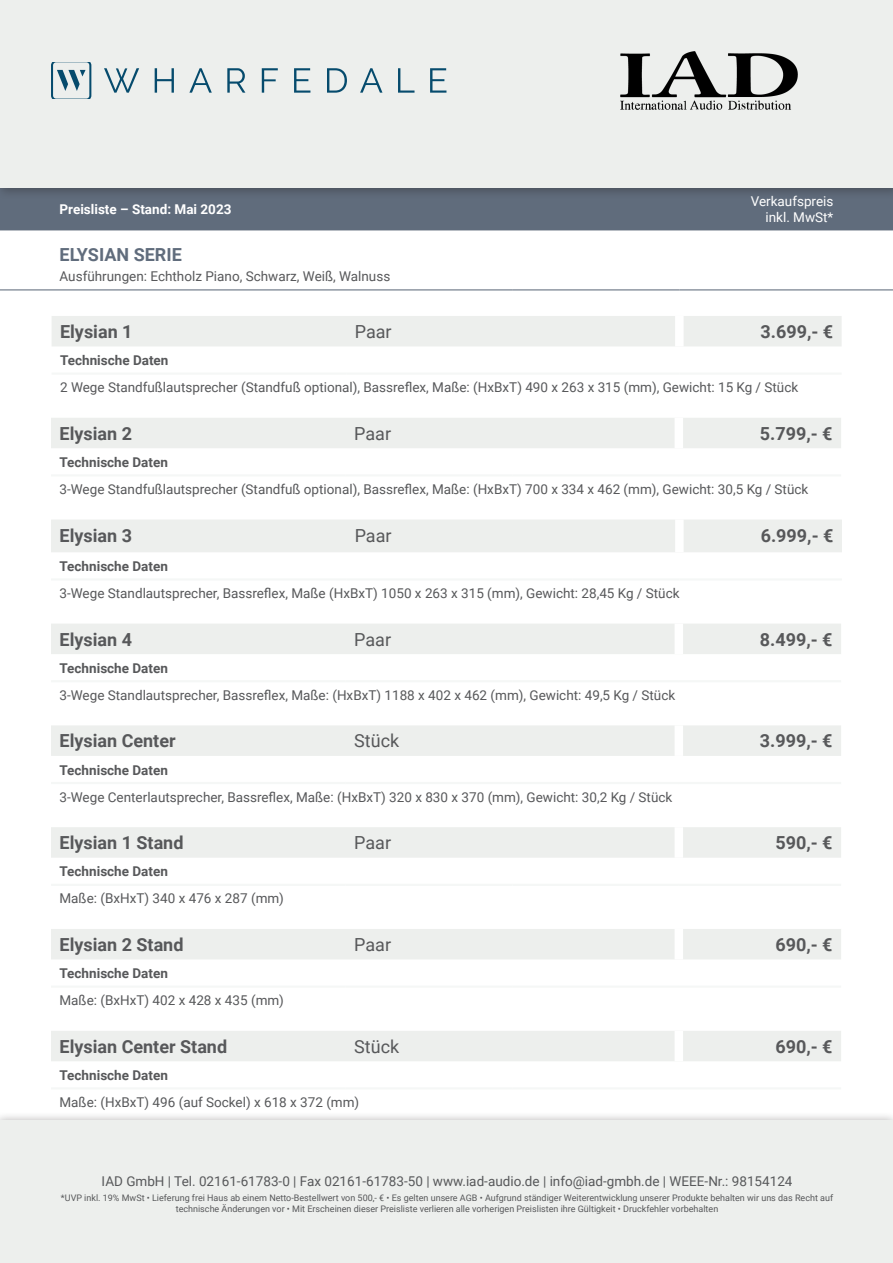
<style>
.page{position:relative;width:893px;height:1263px;background:#fff}
.page>*{position:absolute;margin:0;border:0;box-sizing:border-box;transform-origin:0 0}
.Artikel-Headline-Nam{font:700 18px "Roboto";color:#57585a}
.Artikel-Headline-VKP{font:700 18px "Roboto";color:#57585a}
.Artikel-Headline-Pre{font:18px "Roboto";color:#57585a}
.Kategorie-Headline{font:700 18px "Roboto";color:#606c7c}
.Artikel-Text{font:13.5px "Roboto";color:#57585a}
.Artikel-Subline{font:700 13.5px "Roboto";color:#57585a}
.t1{font:700 13.5px "Roboto";color:#fff}
.t2{font:13.5px/16.2px "Roboto";color:#fff;text-align:right}
.t3{font:9px/10.8px "Roboto";color:#57585a;text-align:center}
</style>
<div class="page">
<div style="left:0;top:199px;width:893px;height:31px;background:#606c7c"></div>
<div style="left:0;top:1112px;width:893px;height:151px;background:#231f20;opacity:.35"></div>
<div style="left:0;top:1121px;width:893px;height:142px;background:#edefed"></div>
<div style="left:0;top:0;width:893px;height:199px;background:#231f20;opacity:.35"></div>
<div style="left:0;top:0;width:893px;height:187px;background:#edefed"></div>
<img style="left:621px;top:51px;width:177px;height:59px">
<svg style="left:51px;top:62px;width:40px;height:36px"></svg>
<svg style="left:104px;top:68px;width:35px;height:25px"></svg>
<svg style="left:155px;top:68px;width:19px;height:25px"></svg>
<svg style="left:189px;top:68px;width:23px;height:25px"></svg>
<svg style="left:227px;top:68px;width:18px;height:25px"></svg>
<svg style="left:262px;top:68px;width:16px;height:25px"></svg>
<svg style="left:294px;top:68px;width:16px;height:25px"></svg>
<svg style="left:327px;top:68px;width:20px;height:25px"></svg>
<svg style="left:360px;top:68px;width:22px;height:25px"></svg>
<svg style="left:398px;top:68px;width:16px;height:25px"></svg>
<svg style="left:430px;top:68px;width:16px;height:25px"></svg>
<div style="left:51px;top:418px;width:790px;height:30px;background:#edefed"></div>
<hr style="left:51px;top:474px;width:295px;height:2px;background:#f5f7f6">
<hr style="left:346px;top:474px;width:166px;height:2px;background:#f5f7f6">
<hr style="left:512px;top:474px;width:167px;height:2px;background:#f5f7f6">
<hr style="left:679px;top:474px;width:162px;height:2px;background:#f5f7f6">
<div style="left:675px;top:418px;width:8px;height:30px;background:#fff"></div>
<div style="left:52px;top:316px;width:790px;height:30px;background:#edefed"></div>
<hr style="left:52px;top:373px;width:294px;height:2px;background:#f5f7f6">
<hr style="left:346px;top:373px;width:167px;height:2px;background:#f5f7f6">
<hr style="left:513px;top:373px;width:166px;height:2px;background:#f5f7f6">
<hr style="left:679px;top:373px;width:163px;height:2px;background:#f5f7f6">
<div style="left:675px;top:316px;width:9px;height:30px;background:#fff"></div>
<div style="left:51px;top:624px;width:790px;height:30px;background:#edefed"></div>
<hr style="left:51px;top:680px;width:295px;height:2px;background:#f5f7f6">
<hr style="left:346px;top:680px;width:166px;height:2px;background:#f5f7f6">
<hr style="left:512px;top:680px;width:167px;height:2px;background:#f5f7f6">
<hr style="left:679px;top:680px;width:162px;height:2px;background:#f5f7f6">
<div style="left:675px;top:624px;width:8px;height:30px;background:#fff"></div>
<div style="left:51px;top:725px;width:790px;height:31px;background:#edefed"></div>
<hr style="left:51px;top:782px;width:295px;height:2px;background:#f5f7f6">
<hr style="left:346px;top:782px;width:166px;height:2px;background:#f5f7f6">
<hr style="left:512px;top:782px;width:167px;height:2px;background:#f5f7f6">
<hr style="left:679px;top:782px;width:162px;height:2px;background:#f5f7f6">
<div style="left:675px;top:725px;width:8px;height:31px;background:#fff"></div>
<div style="left:51px;top:827px;width:790px;height:31px;background:#edefed"></div>
<hr style="left:51px;top:884px;width:295px;height:2px;background:#f5f7f6">
<hr style="left:346px;top:884px;width:166px;height:2px;background:#f5f7f6">
<hr style="left:512px;top:884px;width:167px;height:2px;background:#f5f7f6">
<hr style="left:679px;top:884px;width:162px;height:2px;background:#f5f7f6">
<div style="left:675px;top:827px;width:8px;height:31px;background:#fff"></div>
<div style="left:51px;top:929px;width:790px;height:30px;background:#edefed"></div>
<hr style="left:51px;top:985px;width:295px;height:3px;background:#f5f7f6">
<hr style="left:346px;top:985px;width:166px;height:3px;background:#f5f7f6">
<hr style="left:512px;top:985px;width:167px;height:3px;background:#f5f7f6">
<hr style="left:679px;top:985px;width:162px;height:3px;background:#f5f7f6">
<div style="left:675px;top:929px;width:8px;height:30px;background:#fff"></div>
<div style="left:51px;top:1031px;width:790px;height:30px;background:#edefed"></div>
<hr style="left:51px;top:1087px;width:295px;height:2px;background:#f5f7f6">
<hr style="left:346px;top:1087px;width:166px;height:2px;background:#f5f7f6">
<hr style="left:512px;top:1087px;width:167px;height:2px;background:#f5f7f6">
<hr style="left:679px;top:1087px;width:162px;height:2px;background:#f5f7f6">
<div style="left:675px;top:1031px;width:8px;height:30px;background:#fff"></div>
<hr style="left:0;top:289px;width:513px;height:1px;background:#606c7c">
<hr style="left:513px;top:289px;width:166px;height:1px;background:#606c7c">
<hr style="left:679px;top:289px;width:214px;height:1px;background:#606c7c">
<div style="left:51px;top:520px;width:791px;height:32px;background:#edefed"></div>
<hr style="left:51px;top:578px;width:295px;height:2px;background:#f5f7f6">
<hr style="left:346px;top:578px;width:167px;height:2px;background:#f5f7f6">
<hr style="left:513px;top:578px;width:60px;height:2px;background:#f5f7f6">
<hr style="left:573px;top:578px;width:106px;height:2px;background:#f5f7f6">
<hr style="left:679px;top:578px;width:163px;height:2px;background:#f5f7f6">
<div style="left:675px;top:519px;width:9px;height:33px;background:#fff"></div>
<p class="t1" style="left:60px;top:200px;width:173px">Preisliste – Stand: Mai 2023</p>
<p class="t2" style="left:751px;top:192px;width:84px">Verkaufspreis inkl. MwSt*</p>
<p class="Kategorie-Headline" style="left:60px;top:242px;width:124px">ELYSIAN SERIE</p>
<p class="Artikel-Text" style="left:60px;top:267px;width:332px">Ausführungen: Echtholz Piano, Schwarz, Weiß, Walnuss</p>
<p class="Artikel-Headline-Nam" style="left:60px;top:319px;width:74px">Elysian 1</p>
<p class="Artikel-Headline-Pre" style="left:355px;top:319px;width:38px">Paar</p>
<p class="Artikel-Headline-VKP" style="left:760px;top:319px;width:74px">3.699,- €</p>
<p class="Artikel-Subline" style="left:60px;top:351px;width:110px">Technische Daten</p>
<p class="Artikel-Text" style="left:60px;top:378px;width:740px">2 Wege Standfußlautsprecher (Standfuß optional), Bassreflex, Maße: (HxBxT) 490 x 263 x 315 (mm), Gewicht: 15 Kg / Stück</p>
<p class="Artikel-Headline-Nam" style="left:60px;top:421px;width:74px">Elysian 2</p>
<p class="Artikel-Headline-Pre" style="left:354px;top:421px;width:38px">Paar</p>
<p class="Artikel-Headline-VKP" style="left:760px;top:421px;width:74px">5.799,- €</p>
<p class="Artikel-Subline" style="left:60px;top:453px;width:110px">Technische Daten</p>
<p class="Artikel-Text" style="left:60px;top:480px;width:750px">3-Wege Standfußlautsprecher (Standfuß optional), Bassreflex, Maße: (HxBxT) 700 x 334 x 462 (mm), Gewicht: 30,5 Kg / Stück</p>
<p class="Artikel-Headline-Nam" style="left:60px;top:522px;width:74px">Elysian 3</p>
<p class="Artikel-Headline-Pre" style="left:355px;top:522px;width:38px">Paar</p>
<p class="Artikel-Headline-VKP" style="left:761px;top:522px;width:74px">6.999,- €</p>
<p class="Artikel-Subline" style="left:60px;top:557px;width:110px">Technische Daten</p>
<p class="Artikel-Text" style="left:60px;top:584px;width:622px">3-Wege Standlautsprecher, Bassreflex, Maße (HxBxT) 1050 x 263 x 315 (mm), Gewicht: 28,45 Kg / Stück</p>
<p class="Artikel-Headline-Nam" style="left:60px;top:627px;width:74px">Elysian 4</p>
<p class="Artikel-Headline-Pre" style="left:354px;top:627px;width:38px">Paar</p>
<p class="Artikel-Headline-VKP" style="left:760px;top:627px;width:74px">8.499,- €</p>
<p class="Artikel-Subline" style="left:60px;top:658px;width:110px">Technische Daten</p>
<p class="Artikel-Text" style="left:60px;top:686px;width:617px">3-Wege Standlautsprecher, Bassreflex, Maße: (HxBxT) 1188 x 402 x 462 (mm), Gewicht: 49,5 Kg / Stück</p>
<p class="Artikel-Headline-Nam" style="left:60px;top:728px;width:118px">Elysian Center</p>
<p class="Artikel-Headline-Pre" style="left:354px;top:728px;width:47px">Stück</p>
<p class="Artikel-Headline-VKP" style="left:760px;top:728px;width:74px">3.999,- €</p>
<p class="Artikel-Subline" style="left:60px;top:760px;width:110px">Technische Daten</p>
<p class="Artikel-Text" style="left:60px;top:787px;width:614px">3-Wege Centerlautsprecher, Bassreflex, Maße: (HxBxT) 320 x 830 x 370 (mm), Gewicht: 30,2 Kg / Stück</p>
<p class="Artikel-Headline-Nam" style="left:60px;top:830px;width:126px">Elysian 1 Stand</p>
<p class="Artikel-Headline-Pre" style="left:354px;top:830px;width:38px">Paar</p>
<p class="Artikel-Headline-VKP" style="left:775px;top:830px;width:59px">590,- €</p>
<p class="Artikel-Subline" style="left:60px;top:862px;width:110px">Technische Daten</p>
<p class="Artikel-Text" style="left:60px;top:889px;width:226px">Maße: (BxHxT) 340 x 476 x 287 (mm)</p>
<p class="Artikel-Headline-Nam" style="left:60px;top:932px;width:126px">Elysian 2 Stand</p>
<p class="Artikel-Headline-Pre" style="left:354px;top:932px;width:38px">Paar</p>
<p class="Artikel-Headline-VKP" style="left:775px;top:932px;width:59px">690,- €</p>
<p class="Artikel-Subline" style="left:60px;top:964px;width:110px">Technische Daten</p>
<p class="Artikel-Text" style="left:60px;top:991px;width:226px">Maße: (BxHxT) 402 x 428 x 435 (mm)</p>
<p class="Artikel-Headline-Nam" style="left:60px;top:1034px;width:169px">Elysian Center Stand</p>
<p class="Artikel-Headline-Pre" style="left:354px;top:1034px;width:47px">Stück</p>
<p class="Artikel-Headline-VKP" style="left:775px;top:1034px;width:59px">690,- €</p>
<p class="Artikel-Subline" style="left:60px;top:1066px;width:110px">Technische Daten</p>
<p class="Artikel-Text" style="left:60px;top:1093px;width:301px">Maße: (HxBxT) 496 (auf Sockel) x 618 x 372 (mm)</p>
<p class="Artikel-Text" style="left:102px;top:1172px;width:692px">IAD GmbH | Tel. 02161-61783-0 | Fax 02161-61783-50 | www.iad-audio.de | info@iad-gmbh.de | WEEE-Nr.: 98154124</p>
<p class="t3" style="left:61px;top:1192px;width:774px">*UVP inkl. 19% MwSt • Lieferung frei Haus ab einem Netto-Bestellwert von 500,- € • Es gelten unsere AGB • Aufgrund ständiger Weiterentwicklung unserer Produkte behalten wir uns das Recht auf technische Änderungen vor • Mit Erscheinen dieser Preisliste verlieren alle vorherigen Preislisten ihre Gültigkeit • Druckfehler vorbehalten</p>
</div>
